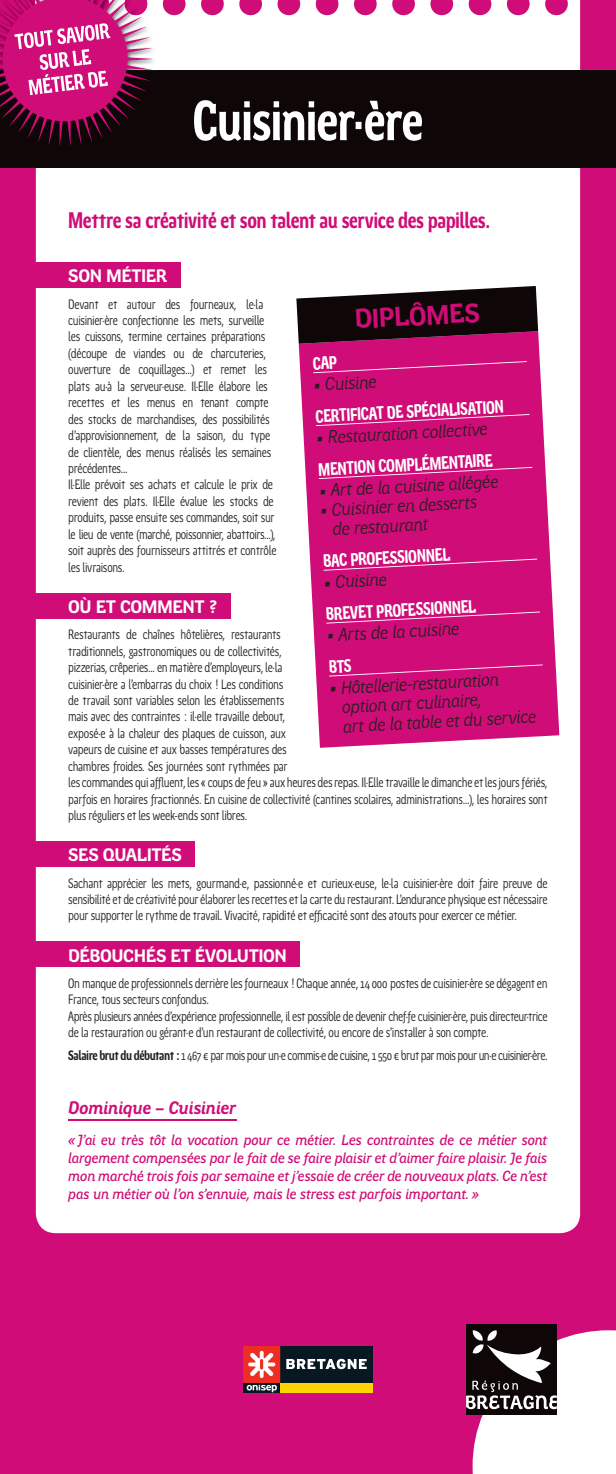
<style>
.page{position:relative;width:616px;height:1474px;background:#fff}
.page>*{position:absolute;margin:0;border:0;box-sizing:border-box;transform-origin:0 0}
.t1{font:700 57.05px "Region Bretagne Cond";letter-spacing:-.025em;color:#fff}
.t2{font:700 27.47px "Region Bretagne";color:#cf0c77}
.t3{font:700 22.75px "Region Bretagne Cond";letter-spacing:-.02em;color:#cf0c77}
.t4{font:italic 18.2px/19.4px "Region Bretagne";color:#231f20}
.t5{font:700 18.2px/31.7px "Region Bretagne Cond";color:#fff}
.t6{font:700 18.2px "Region Bretagne";letter-spacing:-.025em;color:#fff}
.t7{font:italic 700 18.2px "Region Bretagne";letter-spacing:-.02em;color:#cf0c77}
.t8{font:14.88px/17.8px "Region Bretagne Med Ita";letter-spacing:-.02em;color:#cf0c77;text-align:justify}
.t9{font:13.65px/16.4px "Region Bretagne Cond";letter-spacing:-.025em;color:#231f20}
.s1{font-weight:700}
.s2{font-family:"Region Bretagne";font-weight:400;font-style:italic;color:#231f20}
.s3{font-family:"Region Bretagne Cond";font-weight:700;font-style:normal;color:#fff}
</style>
<div class="page">
<div style="left:0;top:0;width:615px;height:1473px;background:#cf0c77"></div>
<div style="left:36px;top:0;width:543px;height:1233px;background:#fff"></div>
<svg style="left:163px;top:0;width:22px;height:15px"></svg>
<svg style="left:201px;top:0;width:22px;height:15px"></svg>
<svg style="left:239px;top:0;width:23px;height:15px"></svg>
<svg style="left:277px;top:0;width:23px;height:15px"></svg>
<svg style="left:315px;top:0;width:23px;height:15px"></svg>
<svg style="left:353px;top:0;width:23px;height:15px"></svg>
<svg style="left:392px;top:0;width:22px;height:15px"></svg>
<svg style="left:430px;top:0;width:22px;height:15px"></svg>
<svg style="left:468px;top:0;width:23px;height:15px"></svg>
<svg style="left:506px;top:0;width:23px;height:15px"></svg>
<svg style="left:544px;top:0;width:23px;height:15px"></svg>
<div style="left:0;top:70px;width:615px;height:97px;background:#0e0607"></div>
<img style="left:154px;top:0;width:2px;height:71px">
<svg style="left:0;top:0;width:154px;height:146px"></svg>
<div style="left:0;top:262px;width:180px;height:25px;background:#cf0c77"></div>
<div style="left:0;top:593px;width:230px;height:25px;background:#cf0c77"></div>
<div style="left:0;top:841px;width:195px;height:25px;background:#cf0c77"></div>
<div style="left:0;top:941px;width:299px;height:25px;background:#cf0c77"></div>
<hr style="left:68px;top:1118px;width:168px;height:2px;background:#cf0c77">
<svg style="left:298px;top:331px;width:261px;height:416px"></svg>
<svg style="left:316px;top:414px;width:213px;height:12px"></svg>
<svg style="left:318px;top:467px;width:214px;height:12px"></svg>
<svg style="left:323px;top:558px;width:213px;height:12px"></svg>
<svg style="left:326px;top:611px;width:213px;height:12px"></svg>
<svg style="left:329px;top:664px;width:213px;height:12px"></svg>
<svg style="left:296px;top:286px;width:241px;height:58px;background:#3e232f"></svg>
<div style="left:243px;top:1382px;width:37px;height:10px;background:#071822"></div>
<div style="left:280px;top:1345px;width:92px;height:37px;background:#071822"></div>
<div style="left:280px;top:1382px;width:92px;height:10px;background:#fed304"></div>
<div style="left:243px;top:1345px;width:37px;height:37px;background:#ee2e22"></div>
<svg style="left:248px;top:1350px;width:27px;height:27px"></svg>
<svg style="left:246px;top:1384px;width:31px;height:8px"></svg>
<svg style="left:286px;top:1358px;width:80px;height:11px"></svg>
<div style="left:465px;top:1323px;width:91px;height:91px;background:#0e0607"></div>
<svg style="left:465px;top:1329px;width:150px;height:144px"></svg>
<svg style="left:312px;top:356px;width:214px;height:17px"></svg>
<p class="t1" style="left:192px;top:89px;width:232px">Cuisinier·ère</p>
<p class="t3" style="left:68px;top:208px;width:423px">Mettre sa créativité et son talent au service des papilles.</p>
<p class="t6" style="left:68px;top:266px;width:100px">SON MÉTIER</p>
<p class="t9" style="left:68px;top:296px;width:209px">Devant et autour des fourneaux, le·la cuisinier·ère confectionne les mets, surveille les cuissons, termine certaines préparations (découpe de viandes ou de charcuteries, ouverture de coquillages…) et remet les plats au·à la serveur·euse. Il·Elle élabore les recettes et les menus en tenant compte des stocks de marchandises, des possibilités d’approvisionnement, de la saison, du type de clientèle, des menus réalisés les semaines précédentes…<br>Il·Elle prévoit ses achats et calcule le prix de revient des plats. Il·Elle évalue les stocks de produits, passe ensuite ses commandes, soit sur le lieu de vente (marché, poissonnier, abattoirs…), soit auprès des fournisseurs attitrés et contrôle les livraisons.</p>
<p class="t6" style="left:68px;top:597px;width:151px">OÙ ET COMMENT ?</p>
<p class="t9" style="left:68px;top:626px;width:480px">Restaurants de chaînes hôtelières, restaurants<br>traditionnels, gastronomiques ou de collectivités,<br>pizzerias, crêperies… en matière d’employeurs, le·la<br>cuisinier·ère a l’embarras du choix ! Les conditions<br>de travail sont variables selon les établissements<br>mais avec des contraintes : il·elle travaille debout,<br>exposé·e à la chaleur des plaques de cuisson, aux<br>vapeurs de cuisine et aux basses températures des<br>chambres froides. Ses journées sont rythmées par<br>les commandes qui affluent, les « coups de feu » aux heures des repas. Il·Elle travaille le dimanche et les jours fériés, parfois en horaires fractionnés. En cuisine de collectivité (cantines scolaires, administrations…), les horaires sont plus réguliers et les week-ends sont libres.</p>
<p class="t6" style="left:68px;top:845px;width:115px">SES QUALITÉS</p>
<p class="t9" style="left:68px;top:875px;width:480px;text-align:justify">Sachant apprécier les mets, gourmand·e, passionné·e et curieux·euse, le·la cuisinier·ère doit faire preuve de sensibilité et de créativité pour élaborer les recettes et la carte du restaurant. L’endurance physique est nécessaire pour supporter le rythme de travail. Vivacité, rapidité et efficacité sont des atouts pour exercer ce métier.</p>
<p class="t6" style="left:68px;top:945px;width:220px">DÉBOUCHÉS ET ÉVOLUTION</p>
<p class="t9" style="left:68px;top:975px;width:480px">On manque de professionnels derrière les fourneaux ! Chaque année, 14 000 postes de cuisinier·ère se dégagent en France, tous secteurs confondus.<br>Après plusieurs années d’expérience professionnelle, il est possible de devenir chef·fe cuisinier·ère, puis directeur·trice de la restauration ou gérant·e d’un restaurant de collectivité, ou encore de s’installer à son compte.</p>
<p class="t9" style="left:68px;top:1047px;width:480px"><span class="s1">Salaire brut du débutant :</span> 1 467 € par mois pour un·e commis·e de cuisine, 1 550 € brut par mois pour un·e cuisinier·ère.</p>
<p class="t7" style="left:68px;top:1098px;width:169px">Dominique – Cuisinier</p>
<p class="t8" style="left:68px;top:1131px;width:480px">« J’ai eu très tôt la vocation pour ce métier. Les contraintes de ce métier sont largement compensées par le fait de se faire plaisir et d’aimer faire plaisir. Je fais mon marché trois fois par semaine et j’essaie de créer de nouveaux plats. Ce n’est pas un métier où l’on s’ennuie, mais le stress est parfois important. »</p>
<p class="t2" style="left:353px;top:304px;width:127px;rotate:-3deg">DIPLÔMES</p>
<p class="t5" style="left:313px;top:369px;width:190px;rotate:-3deg"><span class="s2">• Cuisine<br></span>CERTIFICAT DE SPÉCIALISATION</p>
<p class="t4" style="left:315px;top:422px;width:176px;line-height:31.7px;rotate:-3deg">• Restauration collective<br><span class="s3">MENTION COMPLÉMENTAIRE</span></p>
<p class="t4" style="left:318px;top:481px;width:181px;rotate:-3deg">• Art de la cuisine allégée</p>
<p class="t4" style="left:331px;top:500px;width:147px;text-indent:-11px;rotate:-3deg">• Cuisinier en desserts de restaurant</p>
<p class="t5" style="left:322px;top:545px;width:129px;rotate:-3deg">BAC PROFESSIONNEL</p>
<p class="t5" style="left:323px;top:567px;width:152px;rotate:-3deg"><span class="s2">• Cuisine<br></span>BREVET PROFESSIONNEL</p>
<p class="t4" style="left:326px;top:620px;width:134px;line-height:31.7px;rotate:-3deg">• Arts de la cuisine<br><span class="s3">BTS</span></p>
<p class="t4" style="left:340px;top:678px;width:195px;text-indent:-11px;rotate:-3deg">• Hôtellerie-restauration option art culinaire,<br>art de la table et du service</p>
</div>
